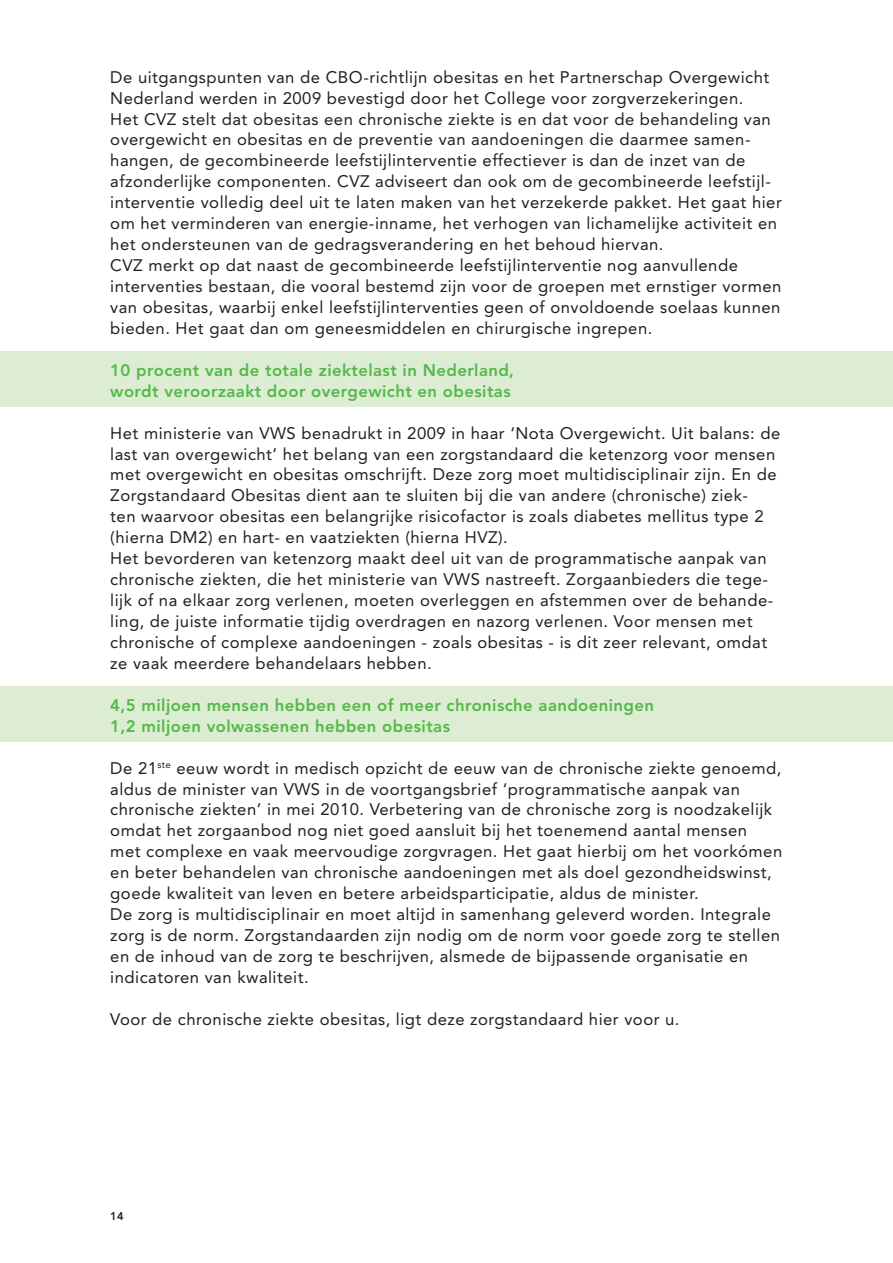
<style>
.page{position:relative;width:893px;height:1263px;background:#fff}
.page>*{position:absolute;margin:0;border:0;box-sizing:border-box;transform-origin:0 0}
.t1{font:16.65px/21px "Avenir LT Std";letter-spacing:.03em;color:#231f20}
.t2{font:800 16.65px/21px "Avenir LT Std";letter-spacing:.025em;color:#54b948}
.t3{font:800 11.1px "Avenir LT Std";color:#231f20}
</style>
<div class="page">
<div style="left:0;top:351px;width:893px;height:56px;background:#dcedd4"></div>
<div style="left:0;top:686px;width:893px;height:56px;background:#dcedd4"></div>
<p class="t1" style="left:110px;top:67px;width:673px">De uitgangspunten van de CBO-richtlijn obesitas en het Partnerschap Overgewicht Nederland werden in 2009 bevestigd door het College voor zorgverzekeringen.<br>Het CVZ stelt dat obesitas een chronische ziekte is en dat voor de behandeling van overgewicht en obesitas en de preventie van aandoeningen die daarmee samen&shy;hangen, de gecombineerde leefstijlinterventie effectiever is dan de inzet van de afzonderlijke componenten. CVZ adviseert dan ook om de gecombineerde leefstijl&shy;interventie volledig deel uit te laten maken van het verzekerde pakket. Het gaat hier om het verminderen van energie-inname, het verhogen van lichamelijke activiteit en het ondersteunen van de gedragsverandering en het behoud hiervan.<br>CVZ merkt op dat naast de gecombineerde leefstijlinterventie nog aanvullende interventies bestaan, die vooral bestemd zijn voor de groepen met ernstiger vormen van obesitas, waarbij enkel leefstijlinterventies geen of onvoldoende soelaas kunnen bieden. Het gaat dan om geneesmiddelen en chirurgische ingrepen.</p>
<p class="t2" style="left:110px;top:360px;width:405px">10 procent van de totale ziektelast in Nederland, wordt veroorzaakt door overgewicht en obesitas</p>
<p class="t1" style="left:110px;top:423px;width:671px">Het ministerie van VWS benadrukt in 2009 in haar ‘Nota Overgewicht. Uit balans: de last van overgewicht’ het belang van een zorgstandaard die ketenzorg voor mensen met overgewicht en obesitas omschrijft. Deze zorg moet multidisciplinair zijn. En de Zorgstandaard Obesitas dient aan te sluiten bij die van andere (chronische) ziek-<br>ten waarvoor obesitas een belangrijke risicofactor is zoals diabetes mellitus type 2 (hierna DM2) en hart- en vaatziekten (hierna HVZ).<br>Het bevorderen van ketenzorg maakt deel uit van de programmatische aanpak van chronische ziekten, die het ministerie van VWS nastreeft. Zorgaanbieders die tege&shy;lijk of na elkaar zorg verlenen, moeten overleggen en afstemmen over de behande&shy;ling, de juiste informatie tijdig overdragen en nazorg verlenen. Voor mensen met chronische of complexe aandoeningen - zoals obesitas - is dit zeer relevant, omdat ze vaak meerdere behandelaars hebben.</p>
<p class="t2" style="left:110px;top:695px;width:545px">4,5 miljoen mensen hebben een of meer chronische aandoeningen<br>1,2 miljoen volwassenen hebben obesitas</p>
<p class="t1" style="left:110px;top:758px;width:673px">De 21<sup>ste</sup> eeuw wordt in medisch opzicht de eeuw van de chronische ziekte genoemd, aldus de minister van VWS in de voortgangsbrief ‘programmatische aanpak van chronische ziekten’ in mei 2010. Verbetering van de chronische zorg is noodzakelijk omdat het zorgaanbod nog niet goed aansluit bij het toenemend aantal mensen<br>met complexe en vaak meervoudige zorgvragen. Het gaat hierbij om het voorkómen en beter behandelen van chronische aandoeningen met als doel gezondheidswinst, goede kwaliteit van leven en betere arbeidsparticipatie, aldus de minister.<br>De zorg is multidisciplinair en moet altijd in samenhang geleverd worden. Integrale zorg is de norm. Zorgstandaarden zijn nodig om de norm voor goede zorg te stellen en de inhoud van de zorg te beschrijven, alsmede de bijpassende organisatie en indicatoren van kwaliteit.</p>
<p class="t1" style="left:110px;top:1010px;width:571px">Voor de chronische ziekte obesitas, ligt deze zorgstandaard hier voor u.</p>
<p class="t3" style="left:110px;top:1212px;width:15px">14</p>
</div>
